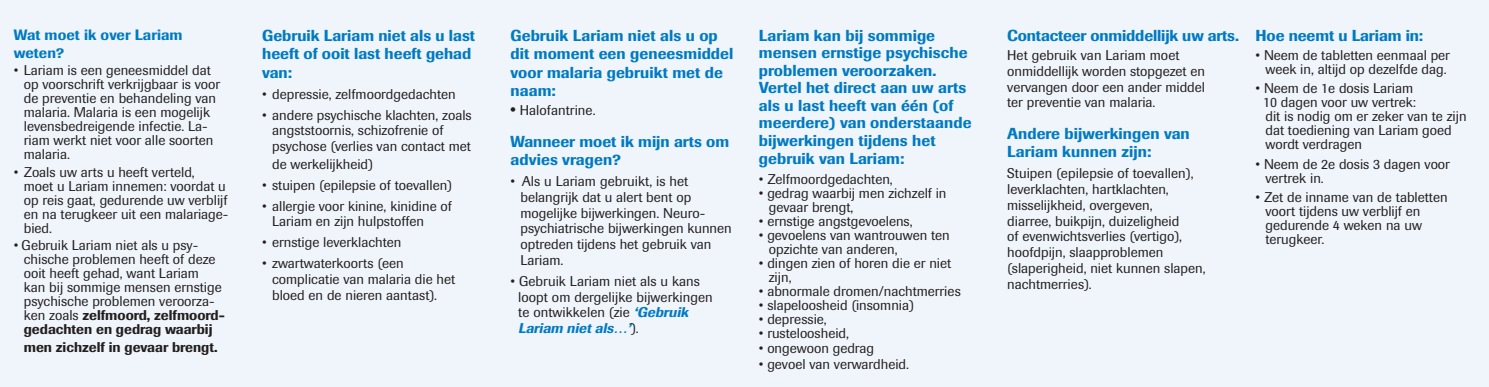
<style>
.page{position:relative;width:1489px;height:387px;background:#fff}
.page>*{position:absolute;margin:0;border:0;box-sizing:border-box;transform-origin:0 0}
.t1{font:500 15.75px/17.7px "Imago";letter-spacing:.005em;color:#007ac2}
.t2{font:500 14.88px/17.5px "Imago";letter-spacing:.005em;color:#007ac2}
.t3{font:14px/14px "Imago";color:#231f20}
.t4{font:500 14px "Imago";color:#231f20}
.s1{font-weight:500}
.s2{font-weight:500;font-size:15.75px}
.s3{font-weight:500;font-style:italic;color:#007ac2}
</style>
<div class="page">
<div style="left:0;top:0;width:1488px;height:387px;background:#eff5fb"></div>
<p class="t2" style="left:14px;top:26px;width:170px">Wat moet ik over Lariam weten?</p>
<p class="t3" style="left:24px;top:63px;width:198px;text-indent:-10px">• Lariam is een geneesmiddel dat op voorschrift verkrijgbaar is voor de preventie en behandeling van malaria. Malaria is een mogelijk levensbedreigende infectie. La&shy;riam werkt niet voor alle soorten malaria.</p>
<p class="t3" style="left:24px;top:165px;width:206px;text-indent:-10px">• Zoals uw arts u heeft verteld,<br>moet u Lariam innemen: voordat u op reis gaat, gedurende uw verblijf en na terugkeer uit een malariage&shy;bied.</p>
<p class="t3" style="left:24px;top:238px;width:202px;text-indent:-10px">• Gebruik Lariam niet als u psy&shy;chische problemen heeft of deze ooit heeft gehad, want Lariam<br>kan bij sommige mensen ernstige psychische problemen veroorza&shy;ken zoals <span class="s1">zelfmoord, zelfmoord&shy;gedachten en gedrag waarbij</span></p>
<p class="t4" style="left:24px;top:338px;width:195px">men zichzelf in gevaar brengt.</p>
<p class="t1" style="left:262px;top:26px;width:214px;line-height:18.4px">Gebruik Lariam niet als u last heeft of ooit last heeft gehad van:</p>
<p class="t3" style="left:262px;top:87px;width:195px">• depressie, zelfmoordgedachten</p>
<p class="t3" style="left:272px;top:107px;width:201px;line-height:15.8px;text-indent:-10px">• andere psychische klachten, zoals angststoornis, schizofrenie of psychose (verlies van contact met</p>
<p class="t3" style="left:272px;top:157px;width:102px">de werkelijkheid)</p>
<p class="t3" style="left:262px;top:178px;width:191px">• stuipen (epilepsie of toevallen)</p>
<p class="t3" style="left:272px;top:198px;width:181px;line-height:15.8px;text-indent:-10px">• allergie voor kinine, kinidine of<br>Lariam en zijn hulpstoffen</p>
<p class="t3" style="left:262px;top:236px;width:141px">• ernstige leverklachten</p>
<p class="t3" style="left:272px;top:256px;width:184px;line-height:15.8px;text-indent:-10px">• zwartwaterkoorts (een complicatie van malaria die het bloed en de nieren aantast).</p>
<p class="t1" style="left:510px;top:26px;width:224px;line-height:18.4px">Gebruik Lariam niet als u op dit moment een geneesmiddel voor malaria gebruikt met de naam:</p>
<p class="t3" style="left:510px;top:103px;width:86px"><span class="s2">•</span> Halofantrine.</p>
<p class="t1" style="left:510px;top:132px;width:220px;line-height:18.4px">Wanneer moet ik mijn arts om advies vragen?</p>
<p class="t3" style="left:520px;top:173px;width:213px;line-height:15.8px;text-indent:-10px">• Als u Lariam gebruikt, is het belangrijk dat u alert bent op mogelijke bijwerkingen. Neuro&shy;psychiatrische bijwerkingen kunnen optreden tijdens het gebruik van<br>Lariam.</p>
<p class="t3" style="left:518px;top:273px;width:196px;line-height:15.8px;text-indent:-8px">• Gebruik Lariam niet als u kans loopt om dergelijke bijwerkingen te ontwikkelen (zie <span class="s3">‘Gebruik<br>Lariam nietals…’</span>) .</p>
<p class="t1" style="left:758px;top:26px;width:214px">Lariam kan bij sommige mensen ernstige psychische problemen veroorzaken.<br>Vertel het direct aan uw arts als u last heeft van één (of meerdere) van onderstaande bijwerkingen tijdens het gebruik van Lariam:</p>
<p class="t3" style="left:758px;top:172px;width:135px">• Zelfmoordgedachten,</p>
<p class="t3" style="left:768px;top:186px;width:179px;text-indent:-10px">• gedrag waarbij men zichzelf in gevaar brengt,</p>
<p class="t3" style="left:758px;top:214px;width:155px">• ernstige angstgevoelens,</p>
<p class="t3" style="left:768px;top:228px;width:182px;text-indent:-10px">• gevoelens van wantrouwen ten opzichte van anderen,</p>
<p class="t3" style="left:768px;top:256px;width:184px;text-indent:-10px">• dingen zien of horen die er niet zijn,</p>
<p class="t3" style="left:758px;top:284px;width:203px">• abnormale dromen/nachtmerries</p>
<p class="t3" style="left:758px;top:298px;width:156px">• slapeloosheid (insomnia)</p>
<p class="t3" style="left:758px;top:312px;width:69px">• depressie,</p>
<p class="t3" style="left:758px;top:326px;width:92px">• rusteloosheid,</p>
<p class="t3" style="left:758px;top:341px;width:117px">• ongewoon gedrag</p>
<p class="t3" style="left:758px;top:357px;width:152px">• gevoel van verwardheid.</p>
<p class="t1" style="left:1007px;top:26px;width:233px">Contacteer onmiddellijk uw arts.</p>
<p class="t3" style="left:1007px;top:47px;width:199px;line-height:15.8px">Het gebruik van Lariam moet onmiddellijk worden stopgezet en vervangen door een ander middel ter preventie van malaria.</p>
<p class="t1" style="left:1007px;top:125px;width:184px">Andere bijwerkingen van<br>Lariam kunnen zijn:</p>
<p class="t3" style="left:1007px;top:166px;width:200px;line-height:15.8px">Stuipen (epilepsie of toevallen), leverklachten, hartklachten, misselijkheid, overgeven,<br>diarree, buikpijn, duizeligheid<br>of evenwichtsverlies (vertigo), hoofdpijn, slaapproblemen (slaperigheid, niet kunnen slapen, nachtmerries).</p>
<p class="t1" style="left:1255px;top:26px;width:169px">Hoe neemt u Lariam in:</p>
<p class="t3" style="left:1255px;top:48px;width:196px;text-align:center">• Neem de tabletten eenmaal per week in, altijd op dezelfde dag.</p>
<p class="t3" style="left:1262px;top:82px;width:205px;text-indent:-8px">• Neem de 1e dosis Lariam<br>10 dagen voor uw vertrek:<br>dit is nodig om er zeker van te zijn dat toediening van Lariam goed wordt verdragen</p>
<p class="t3" style="left:1265px;top:157px;width:186px;text-indent:-10px">• Neem de 2e dosis 3 dagen voor vertrek in.</p>
<p class="t3" style="left:1265px;top:190px;width:184px;text-indent:-10px">• Zet de inname van de tabletten voort tijdens uw verblijf en gedurende 4 weken na uw terugkeer.</p>
</div>
